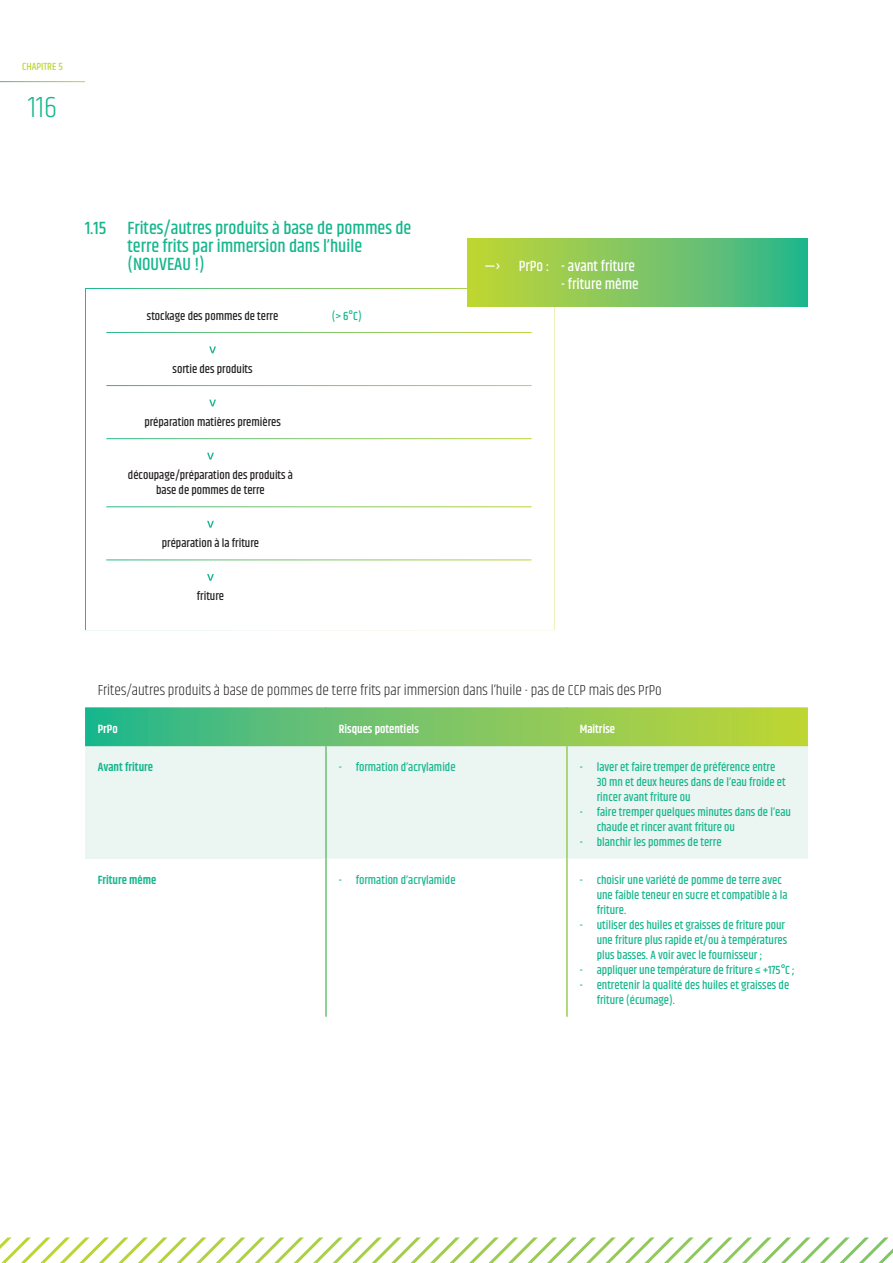
<style>
.page{position:relative;width:893px;height:1263px;background:#fff}
.page>*{position:absolute;margin:0;border:0;box-sizing:border-box;transform-origin:0 0}
.t1{font:300 30px "Khand";color:#15b68d}
.t2{font:500 18px/18px "Khand";color:#15b68d}
.t3{font:300 15px "Khand";color:#231f20}
.t4{font:500 15px "Khand";color:#fff}
.t5{font:500 12px/15px "Khand";color:#15b68d}
.t6{font:500 12px/15px "Khand";color:#231f20;text-align:center}
.t7{font:600 12px "Khand";color:#fff}
.t8{font:600 12px "Khand";color:#15b68d}
.t9{font:500 10.5px "Khand";color:#bed630}
</style>
<div class="page">
<svg style="left:457px;top:1237px;width:436px;height:26px"></svg>
<svg style="left:85px;top:707px;width:723px;height:38px;background:#7ac564"></svg>
<div style="left:85px;top:745px;width:241px;height:113px;background:#ebf5f1"></div>
<div style="left:327px;top:746px;width:481px;height:112px;background:#ebf5f1"></div>
<hr style="left:325px;top:707px;width:2px;height:38px;background:#fff">
<hr style="left:85px;top:745px;width:241px;height:1px;background:#fff">
<hr style="left:325px;top:746px;width:2px;height:112px;background:#fff">
<hr style="left:566px;top:707px;width:2px;height:38px;background:#fff">
<hr style="left:566px;top:746px;width:2px;height:112px;background:#fff">
<div style="left:85px;top:288px;width:469px;height:342px;background:#fff;border:2px solid #fff"></div>
<svg style="left:106px;top:353px;width:213px;height:208px"></svg>
<svg style="left:319px;top:439px;width:212px;height:122px"></svg>
<div style="left:106px;top:386px;width:213px;height:53px;background:#fff"></div>
<div style="left:106px;top:507px;width:213px;height:53px;background:#fff"></div>
<div style="left:319px;top:507px;width:212px;height:53px;background:#fff"></div>
<hr style="left:106px;top:385px;width:213px;height:1px;background:#fff">
<hr style="left:106px;top:506px;width:213px;height:1px;background:#fff">
<hr style="left:319px;top:506px;width:212px;height:1px;background:#fff">
<svg style="left:209px;top:346px;width:7px;height:7px"></svg>
<svg style="left:209px;top:400px;width:7px;height:6px"></svg>
<svg style="left:207px;top:453px;width:7px;height:6px"></svg>
<svg style="left:207px;top:521px;width:7px;height:7px"></svg>
<svg style="left:207px;top:574px;width:7px;height:7px"></svg>
<svg style="left:468px;top:238px;width:340px;height:68px;background:#7cc561"></svg>
<p class="t9" style="left:22px;top:60px;width:42px">CHAPITRE 5</p>
<h1 class="t1" style="left:28px;top:89px;width:30px">116</h1>
<h2 class="t2" style="left:128px;top:220px;width:285px;text-indent:-43px">1.15 Frites/autres produits à base de pommes de terre frits par immersion dans l’huile (NOUVEAU !)</h2>
<p class="t6" style="left:147px;top:309px;width:133px">stockage des pommes de terre</p>
<p class="t5" style="left:332px;top:309px;width:32px">(&gt; 6°C)</p>
<p class="t6" style="left:173px;top:362px;width:82px">sortie des produits</p>
<p class="t6" style="left:144px;top:415px;width:138px">préparation matières premières</p>
<p class="t6" style="left:128px;top:468px;width:167px">découpage/préparation des produits à base de pommes de terre</p>
<p class="t6" style="left:162px;top:536px;width:99px">préparation à la friture</p>
<p class="t6" style="left:197px;top:590px;width:29px">friture</p>
<p class="t4" style="left:485px;top:257px;width:152px">—› PrPo : - avant friture</p>
<p class="t4" style="left:561px;top:275px;width:79px">- friture même</p>
<p class="t3" style="left:98px;top:681px;width:566px">Frites/autres produits à base de pommes de terre frits par immersion dans l’huile - pas de CCP mais des PrPo</p>
<p class="t7" style="left:98px;top:721px;width:22px">PrPo</p>
<p class="t7" style="left:339px;top:721px;width:82px">Risques potentiels</p>
<p class="t7" style="left:580px;top:721px;width:37px">Maîtrise</p>
<p class="t8" style="left:98px;top:759px;width:57px">Avant friture</p>
<p class="t5" style="left:339px;top:760px;width:118px">- formation d’acrylamide</p>
<p class="t5" style="left:597px;top:760px;width:190px;text-indent:-17px">- laver et faire tremper de préférence entre<br>30 mn et deux heures dans de l’eau froide et rincer avant friture ou</p>
<p class="t5" style="left:597px;top:805px;width:196px;text-indent:-17px">- faire tremper quelques minutes dans de l’eau chaude et rincer avant friture ou</p>
<p class="t5" style="left:580px;top:835px;width:143px">- blanchir les pommes de terre</p>
<p class="t8" style="left:98px;top:872px;width:60px">Friture même</p>
<p class="t5" style="left:339px;top:873px;width:118px">- formation d’acrylamide</p>
<p class="t5" style="left:597px;top:873px;width:192px;text-indent:-17px">- choisir une variété de pomme de terre avec une faible teneur en sucre et compatible à la friture.</p>
<p class="t5" style="left:597px;top:918px;width:192px;text-indent:-17px">- utiliser des huiles et graisses de friture pour une friture plus rapide et/ou à températures plus basses. A voir avec le fournisseur ;</p>
<p class="t5" style="left:580px;top:963px;width:217px">- appliquer une température de friture ≤ +175°C ;</p>
<p class="t5" style="left:597px;top:978px;width:194px;text-indent:-17px">- entretenir la qualité des huiles et graisses de friture (écumage).</p>
</div>
